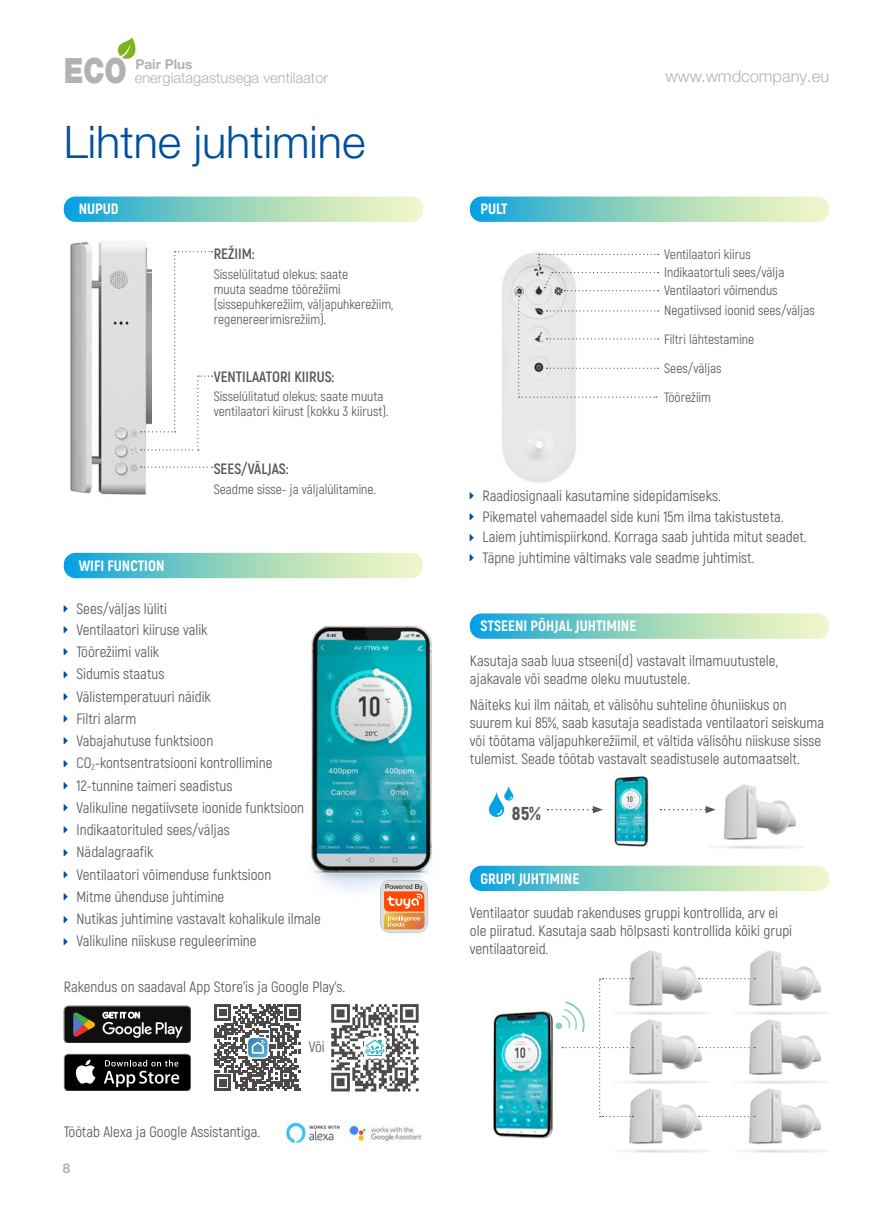
<style>
.page{position:relative;width:893px;height:1212px;background:#fff}
.page>*{position:absolute;margin:0;border:0;box-sizing:border-box;transform-origin:0 0}
.t1{font:300 45px "Helvetica Neue LT Pro";color:#004f9f}
.t2{font:900 34.95px "Helvetica Neue LT Pro";color:#b2b2b2;scale:.8 1}
.t3{font:900 18.75px "Akrobat";color:#575756}
.t4{font:300 16.5px "Helvetica Neue LT Pro";color:#b2b2b2}
.t5{font:15px/18px "Akrobat";color:#575756}
.t6{font:800 15px "Akrobat";color:#fff}
.t7{font:700 15px "Akrobat";color:#575756}
.t8{font:300 14.7px "Helvetica Neue LT Pro";color:#b2b2b2}
.t9{font:13.5px/15px "Akrobat";color:#575756}
.t10{font:700 13.5px "Helvetica Neue LT Pro";color:#b2b2b2}
</style>
<div class="page">
<svg style="left:118px;top:37px;width:18px;height:22px"></svg>
<img style="left:491px;top:1011px;width:64px;height:128px">
<img style="left:613px;top:774px;width:36px;height:73px">
<img style="left:311px;top:625px;width:121px;height:273px">
<img style="left:733px;top:950px;width:96px;height:202px">
<img style="left:723px;top:784px;width:81px;height:65px">
<img style="left:628px;top:950px;width:81px;height:202px">
<img style="left:64px;top:197px;width:359px;height:25px">
<img style="left:64px;top:553px;width:359px;height:25px">
<img style="left:470px;top:866px;width:359px;height:25px">
<img style="left:470px;top:197px;width:359px;height:25px">
<img style="left:470px;top:613px;width:359px;height:26px">
<img style="left:70px;top:241px;width:82px;height:254px">
<svg style="left:141px;top:251px;width:72px;height:199px"></svg>
<svg style="left:141px;top:466px;width:71px;height:2px"></svg>
<svg style="left:699px;top:978px;width:56px;height:1px"></svg>
<svg style="left:660px;top:806px;width:56px;height:7px"></svg>
<svg style="left:548px;top:806px;width:55px;height:7px"></svg>
<svg style="left:699px;top:1047px;width:56px;height:1px"></svg>
<svg style="left:699px;top:1116px;width:56px;height:1px"></svg>
<img style="left:502px;top:252px;width:74px;height:231px">
<svg style="left:538px;top:254px;width:121px;height:11px"></svg>
<svg style="left:518px;top:272px;width:141px;height:126px"></svg>
<svg style="left:64px;top:1006px;width:127px;height:37px;background:#373631"></svg>
<svg style="left:64px;top:1054px;width:126px;height:37px;background:#303030"></svg>
<svg style="left:214px;top:1004px;width:87px;height:87px"></svg>
<svg style="left:331px;top:1004px;width:88px;height:88px"></svg>
<svg style="left:381px;top:880px;width:46px;height:52px;background:#e5a078"></svg>
<img style="left:286px;top:1121px;width:54px;height:23px">
<img style="left:348px;top:1125px;width:73px;height:17px">
<svg style="left:555px;top:978px;width:78px;height:139px"></svg>
<svg style="left:489px;top:786px;width:24px;height:31px"></svg>
<h2 class="t2" style="left:64px;top:50px;width:80px">ECO</h2>
<p class="t10" style="left:135px;top:56px;width:58px">Pair Plus</p>
<p class="t8" style="left:135px;top:69px;width:195px">energiatagastusega ventilaator</p>
<p class="t4" style="left:665px;top:67px;width:165px">www.wmdcompany.eu</p>
<p class="t1" style="left:64px;top:114px;width:303px">Lihtne juhtimine</p>
<p class="t6" style="left:79px;top:200px;width:41px">NUPUD</p>
<p class="t7" style="left:214px;top:245px;width:43px">REŽIIM:</p>
<p class="t9" style="left:214px;top:267px;width:181px">Sisselülitatud olekus: saate<br>muuta seadme töörežiimi (sissepuhkerežiim, väljapuhkerežiim, regenereerimisrežiim).</p>
<p class="t7" style="left:214px;top:367px;width:122px">VENTILAATORI KIIRUS:</p>
<p class="t9" style="left:214px;top:389px;width:176px">Sisselülitatud olekus: saate muuta ventilaatori kiirust (kokku 3 kiirust).</p>
<p class="t7" style="left:214px;top:460px;width:76px">SEES/VÄLJAS:</p>
<p class="t9" style="left:214px;top:481px;width:164px">Seadme sisse- ja väljalülitamine.</p>
<p class="t6" style="left:79px;top:556px;width:87px">WIFI FUNCTION</p>
<p class="t5" style="left:77px;top:600px;width:92px">Sees/väljas lüliti</p>
<p class="t5" style="left:77px;top:621px;width:133px">Ventilaatori kiiruse valik</p>
<p class="t5" style="left:77px;top:643px;width:84px">Töörežiimi valik</p>
<p class="t5" style="left:77px;top:665px;width:89px">Sidumis staatus</p>
<p class="t5" style="left:77px;top:687px;width:136px">Välistemperatuuri näidik</p>
<p class="t5" style="left:77px;top:710px;width:61px">Filtri alarm</p>
<p class="t5" style="left:77px;top:732px;width:138px">Vabajahutuse funktsioon</p>
<p class="t5" style="left:77px;top:754px;width:197px">CO<sub>2</sub>-kontsentratsiooni kontrollimine</p>
<p class="t5" style="left:77px;top:776px;width:158px">12-tunnine taimeri seadistus</p>
<p class="t5" style="left:77px;top:799px;width:229px">Valikuline negatiivsete ioonide funktsioon</p>
<p class="t5" style="left:77px;top:821px;width:155px">Indikaatorituled sees/väljas</p>
<p class="t5" style="left:77px;top:843px;width:78px">Nädalagraafik</p>
<p class="t5" style="left:77px;top:865px;width:196px">Ventilaatori võimenduse funktsioon</p>
<p class="t5" style="left:77px;top:888px;width:149px">Mitme ühenduse juhtimine</p>
<p class="t5" style="left:77px;top:910px;width:246px">Nutikas juhtimine vastavalt kohalikule ilmale</p>
<p class="t5" style="left:77px;top:932px;width:182px">Valikuline niiskuse reguleerimine</p>
<p class="t5" style="left:64px;top:978px;width:283px">Rakendus on saadaval App Store'is ja Google Play's.</p>
<p class="t5" style="left:64px;top:1122px;width:198px">Töötab Alexa ja Google Assistantiga.</p>
<p class="t10" style="left:63px;top:1159px;width:9px">8</p>
<p class="t5" style="left:309px;top:1037px;width:18px">Või</p>
<p class="t6" style="left:481px;top:200px;width:29px">PULT</p>
<p class="t9" style="left:664px;top:247px;width:88px">Ventilaatori kiirus</p>
<p class="t9" style="left:664px;top:265px;width:122px">Indikaatortuli sees/välja</p>
<p class="t9" style="left:664px;top:283px;width:115px">Ventilaatori võimendus</p>
<p class="t9" style="left:664px;top:331px;width:92px">Filtri lähtestamine</p>
<p class="t9" style="left:664px;top:361px;width:59px">Sees/väljas</p>
<p class="t9" style="left:664px;top:303px;width:152px">Negatiivsed ioonid sees/väljas</p>
<p class="t9" style="left:664px;top:390px;width:48px">Töörežiim</p>
<p class="t5" style="left:483px;top:487px;width:240px">Raadiosignaali kasutamine sidepidamiseks.</p>
<p class="t5" style="left:483px;top:507px;width:302px">Pikematel vahemaadel side kuni 15m ilma takistusteta.</p>
<p class="t5" style="left:483px;top:528px;width:325px">Laiem juhtimispiirkond. Korraga saab juhtida mitut seadet.</p>
<p class="t5" style="left:483px;top:549px;width:273px">Täpne juhtimine vältimaks vale seadme juhtimist.</p>
<p class="t6" style="left:481px;top:616px;width:157px">STSEENI PÕHJAL JUHTIMINE</p>
<p class="t5" style="left:470px;top:651px;width:309px">Kasutaja saab luua stseeni(d) vastavalt ilmamuutustele, ajakavale või seadme oleku muutustele.</p>
<p class="t5" style="left:470px;top:696px;width:356px">Näiteks kui ilm näitab, et välisõhu suhteline õhuniiskus on suurem kui 85%, saab kasutaja seadistada ventilaatori seiskuma või töötama väljapuhkerežiimil, et vältida välisõhu niiskuse sisse tulemist. Seade töötab vastavalt seadistusele automaatselt.</p>
<p class="t3" style="left:512px;top:801px;width:30px">85%</p>
<p class="t6" style="left:481px;top:869px;width:100px">GRUPI JUHTIMINE</p>
<p class="t5" style="left:470px;top:904px;width:324px">Ventilaator suudab rakenduses gruppi kontrollida, arv ei ole piiratud. Kasutaja saab hõlpsasti kontrollida kõiki grupi ventilaatoreid.</p>
</div>
